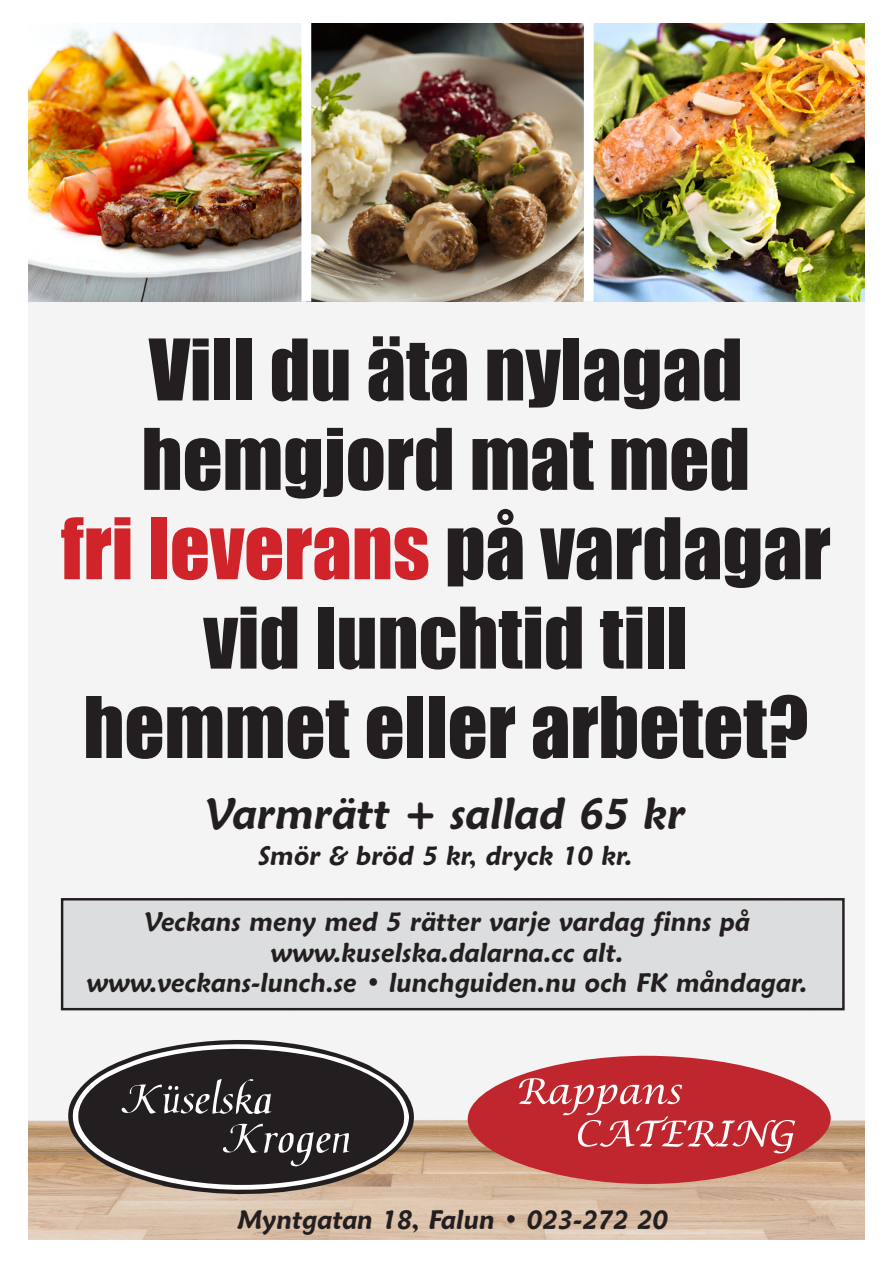
<style>
.page{position:relative;width:893px;height:1263px;background:#fff}
.page>*{position:absolute;margin:0;border:0;box-sizing:border-box;transform-origin:0 0}
.t1{font:78.45px/89.4px "Impact";color:#231f20;text-align:center}
.t2{font:italic 600 44.1px "Maiandra GD";color:#231f20;scale:.96 1}
.t3{font:italic 600 27px/30.8px "Maiandra GD";color:#231f20;text-align:center;scale:.96 1}
.s1{color:#d1232a}
</style>
<div class="page">
<img style="left:28px;top:24px;width:837px;height:1215px">
<div style="left:62px;top:899px;width:781px;height:110px;background:#dcdddf"></div>
<div style="left:61px;top:898px;width:784px;height:112px;border:2px solid #231f20"></div>
<p class="t1" style="left:61px;top:323px;width:771px">Vill du äta nylagad hemgjord mat med<br><span class="s1">fri leverans</span> på vardagar vid lunchtid till hemmet eller arbetet?</p>
<p class="t2" style="left:206px;top:787px;width:502px">Varmrätt + sallad 65 kr</p>
<p class="t3" style="left:259px;top:839px;width:391px">Smör &amp; bröd 5 kr, dryck 10 kr.</p>
<p class="t3" style="left:87px;top:906px;width:752px">Veckans meny med 5 rätter varje vardag finns på www.kuselska.dalarna.cc alt.<br>www.veckans-lunch.se • lunchguiden.nu och FK måndagar.</p>
<p class="t3" style="left:238px;top:1204px;width:450px">Myntgatan 18, Falun • 023-272 20</p>
</div>
